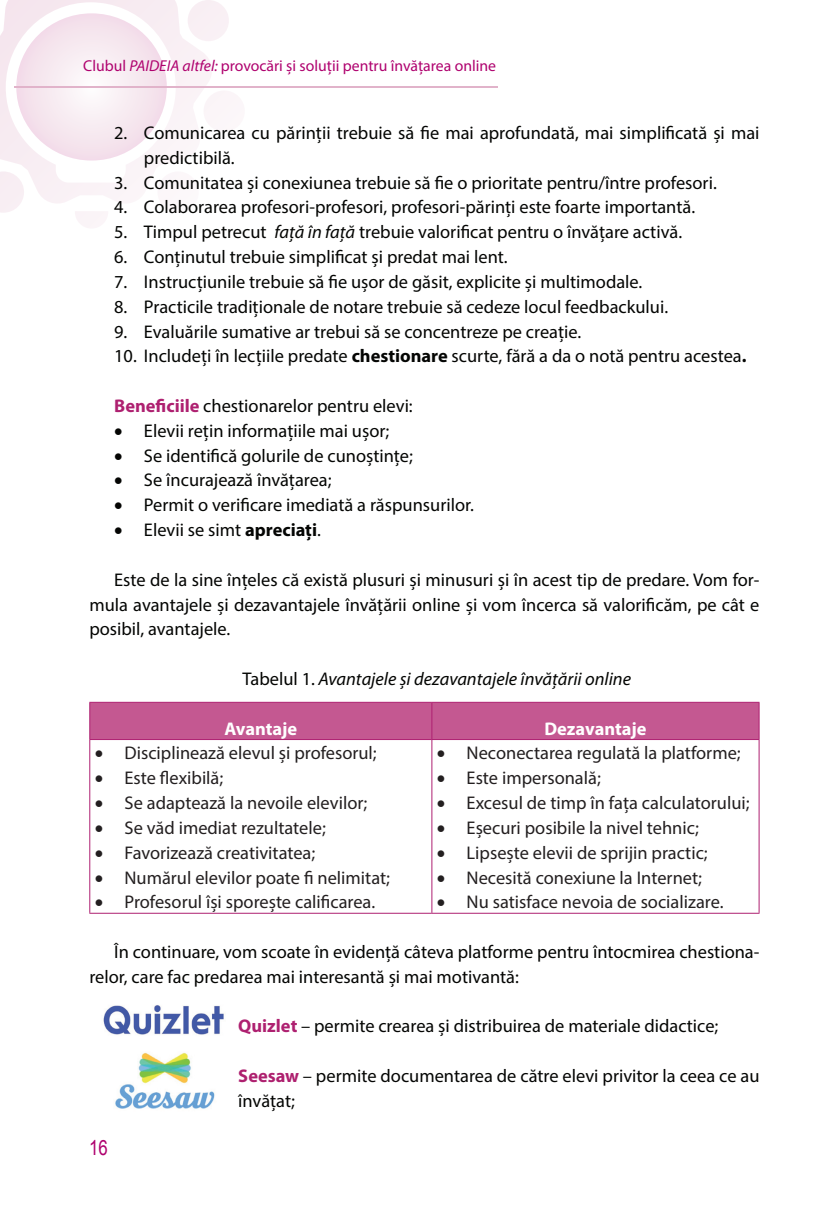
<style>
.page{position:relative;width:834px;height:1221px;background:#fff}
.page>*{position:absolute;margin:0;border:0;box-sizing:border-box;transform-origin:0 0}
.t1{font:21px "Arial";color:#af016e;scale:.8 1}
.t2{font:18.38px/24.8px "Myriad Pro";color:#040503}
.t3{font:18.38px "Myriad Pro";color:#231f20}
.t4{font:italic 18.38px "Myriad Pro";color:#040503}
.t5{font:700 18.38px "Myriad Pro";color:#fff}
.t6{font:15.75px "Myriad Pro";color:#af016e}
.s1{font-style:italic}
.s2{font-weight:700}
.s3{font-weight:700;color:#ae2070}
.s4{font-style:normal}
.s5{font-weight:700;color:#ae206f}
</style>
<div class="page">
<svg style="left:0;top:0;width:229px;height:228px"></svg>
<hr style="left:14px;top:86px;width:483px;height:2px;background:#e1b3ca">
<div style="left:90px;top:702px;width:668px;height:37px;background:#c45891"></div>
<hr style="left:89px;top:701px;width:343px;height:1px;background:#ae2071">
<hr style="left:89px;top:702px;width:1px;height:37px;background:#ae2071">
<hr style="left:432px;top:701px;width:327px;height:1px;background:#ae2071">
<hr style="left:431px;top:702px;width:1px;height:37px;background:#ae2071">
<hr style="left:758px;top:702px;width:1px;height:37px;background:#ae2071">
<hr style="left:89px;top:739px;width:343px;height:1px;background:#ae2071">
<hr style="left:89px;top:740px;width:1px;height:172px;background:#ae2071">
<hr style="left:432px;top:739px;width:327px;height:1px;background:#ae2071">
<hr style="left:431px;top:740px;width:1px;height:172px;background:#ae2071">
<hr style="left:758px;top:740px;width:1px;height:172px;background:#ae2071">
<hr style="left:89px;top:912px;width:343px;height:1px;background:#ae2071">
<hr style="left:432px;top:912px;width:327px;height:1px;background:#ae2071">
<img style="left:103px;top:1005px;width:121px;height:30px">
<img style="left:115px;top:1052px;width:100px;height:57px">
<p class="t6" style="left:83px;top:56px;width:414px">Clubul <span class="s1">PAIDEIA altfel:</span> provocări și soluții pentru învățarea online</p>
<p class="t2" style="left:144px;top:120px;width:617px;text-indent:-30px">2. Comunicarea cu părinții trebuie să fie mai aprofundată, mai simplificată și mai predictibilă.</p>
<p class="t2" style="left:114px;top:170px;width:604px">3. Comunitatea și conexiunea trebuie să fie o prioritate pentru/între profesori.</p>
<p class="t2" style="left:114px;top:194px;width:582px">4. Colaborarea profesori-profesori, profesori-părinți este foarte importantă.</p>
<p class="t2" style="left:114px;top:219px;width:569px">5. Timpul petrecut <span class="s1">față în față</span> trebuie valorificat pentru o învățare activă.</p>
<p class="t2" style="left:114px;top:244px;width:395px">6. Conținutul trebuie simplificat și predat mai lent.</p>
<p class="t2" style="left:114px;top:269px;width:529px">7. Instrucțiunile trebuie să fie ușor de găsit, explicite și multimodale.</p>
<p class="t2" style="left:114px;top:294px;width:555px">8. Practicile tradiționale de notare trebuie să cedeze locul feedbackului.</p>
<p class="t2" style="left:114px;top:318px;width:468px">9. Evaluările sumative ar trebui să se concentreze pe creație.</p>
<p class="t2" style="left:114px;top:343px;width:633px">10. Includeți în lecțiile predate <span class="s2">chestionare</span> scurte, fără a da o notă pentru acestea<span class="s2">.</span></p>
<p class="t2" style="left:114px;top:393px;width:300px"><span class="s3">Beneficiile</span> chestionarelor pentru elevi:</p>
<p class="t2" style="left:114px;top:418px;width:277px">• Elevii rețin informațiile mai ușor;</p>
<p class="t2" style="left:114px;top:443px;width:300px">• Se identifică golurile de cunoștințe;</p>
<p class="t2" style="left:114px;top:467px;width:219px">• Se încurajează învățarea;</p>
<p class="t2" style="left:114px;top:492px;width:361px">• Permit o verificare imediată a răspunsurilor.</p>
<p class="t2" style="left:114px;top:517px;width:208px">• Elevii se simt <span class="s2">apreciați</span>.</p>
<p class="t2" style="left:89px;top:567px;width:671px;text-align:justify;text-indent:25px">Este de la sine înțeles că există plusuri și minusuri și în acest tip de predare. Vom for&shy;mula avantajele și dezavantajele învățării online și vom încerca să valorificăm, pe cât e posibil, avantajele.</p>
<p class="t4" style="left:242px;top:667px;width:390px"><span class="s4">Tabelul 1.</span> Avantajele și dezavantajele învățării online</p>
<p class="t5" style="left:224px;top:718px;width:74px">Avantaje</p>
<p class="t5" style="left:544px;top:718px;width:104px">Dezavantaje</p>
<p class="t3" style="left:95px;top:741px;width:283px">• Disciplinează elevul și profesorul;</p>
<p class="t3" style="left:95px;top:766px;width:130px">• Este flexibilă;</p>
<p class="t3" style="left:95px;top:791px;width:274px">• Se adaptează la nevoile elevilor;</p>
<p class="t3" style="left:95px;top:816px;width:232px">• Se văd imediat rezultatele;</p>
<p class="t3" style="left:95px;top:841px;width:222px">• Favorizează creativitatea;</p>
<p class="t3" style="left:95px;top:866px;width:297px">• Numărul elevilor poate fi nelimitat;</p>
<p class="t3" style="left:95px;top:890px;width:282px">• Profesorul își sporește calificarea.</p>
<p class="t3" style="left:437px;top:742px;width:305px">• Neconectarea regulată la platforme;</p>
<p class="t3" style="left:437px;top:766px;width:165px">• Este impersonală;</p>
<p class="t3" style="left:437px;top:791px;width:314px">• Excesul de timp în fața calculatorului;</p>
<p class="t3" style="left:437px;top:816px;width:263px">• Eșecuri posibile la nivel tehnic;</p>
<p class="t3" style="left:437px;top:841px;width:272px">• Lipsește elevii de sprijin practic;</p>
<p class="t3" style="left:437px;top:866px;width:266px">• Necesită conexiune la Internet;</p>
<p class="t3" style="left:437px;top:890px;width:288px">• Nu satisface nevoia de socializare.</p>
<p class="t2" style="left:89px;top:939px;width:670px;text-indent:25px">În continuare, vom scoate în evidență câteva platforme pentru întocmirea chestiona&shy;relor, care fac predarea mai interesantă și mai motivantă:</p>
<p class="t2" style="left:238px;top:1013px;width:481px"><span class="s3">Quizlet</span> – permite crearea și distribuirea de materiale didactice;</p>
<p class="t2" style="left:238px;top:1063px;width:522px"><span class="s5">Seesaw</span> – permite documentarea de către elevi privitor la ceea ce au învățat;</p>
<p class="t1" style="left:89px;top:1133px;width:25px">16</p>
</div>
